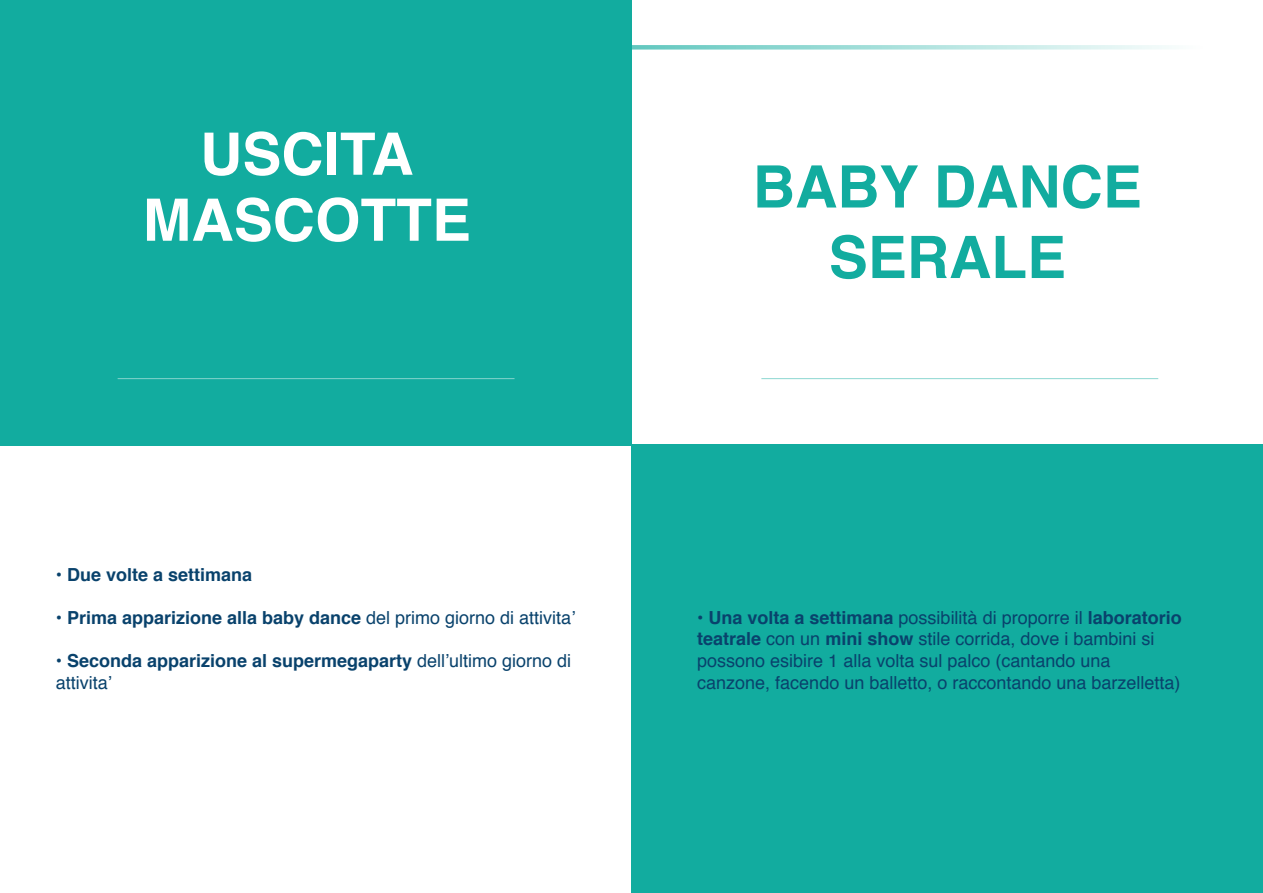
<style>
.page{position:relative;width:1263px;height:893px;background:#fff}
.page>*{position:absolute;margin:0;border:0;box-sizing:border-box;transform-origin:0 0}
.t1{font:700 58.5px "Helvetica";color:#12ac9f}
.t2{font:700 58.5px/66px "Helvetica";color:#fff;text-align:center}
.t3{font:18px/21.6px "Helvetica";color:#09426c}
.t4{font:700 18px/21.6px "Helvetica";color:#09426c}
.s1{font-weight:400}
.s2{font-weight:700}
</style>
<div class="page">
<svg style="left:632px;top:45px;width:537px;height:5px;background:#b3e4e0"></svg>
<div style="left:0;top:0;width:632px;height:445px;background:#12ac9f"></div>
<hr style="left:118px;top:378px;width:396px;height:1px;background:#fff">
<hr style="left:761px;top:378px;width:397px;height:1px;background:#12ac9f">
<div style="left:632px;top:445px;width:631px;height:448px;background:#12ac9f"></div>
<p class="t2" style="left:143px;top:122px;width:330px">USCITA<br>MASCOTTE</p>
<p class="t4" style="left:56px;top:564px;width:198px">• Due volte a settimana</p>
<p class="t4" style="left:56px;top:607px;width:521px">• Prima apparizione alla baby dance <span class="s1">del primo giorno di attivita’</span></p>
<p class="t4" style="left:56px;top:650px;width:517px">• Seconda apparizione al supermegaparty <span class="s1">dell’ultimo giorno di attivita’</span></p>
<p class="t1" style="left:753px;top:140px;width:390px">BABY DANCE</p>
<p class="t1" style="left:829px;top:210px;width:239px">SERALE</p>
<p class="t3" style="left:697px;top:607px;width:486px"><span class="s2">• Una volta a settimana</span> possibilità di proporre il <span class="s2">laboratorio teatrale</span> con un <span class="s2">mini show</span> stile corrida, dove i bambini si possono esibire 1 alla volta sul palco (cantando una canzone, facendo un balletto, o raccontando una barzelletta)</p>
</div>
